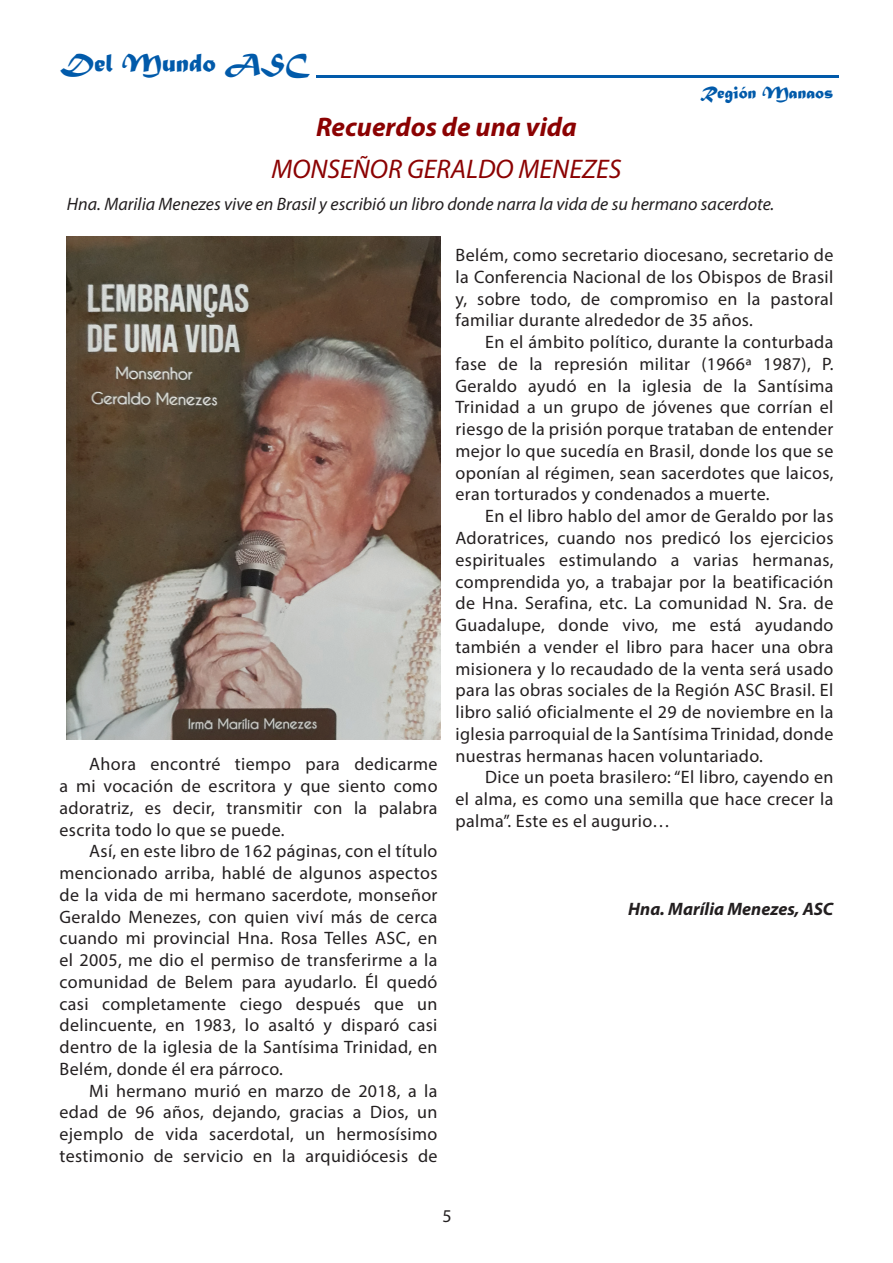
<style>
.page{position:relative;width:893px;height:1263px;background:#fff}
.page>*{position:absolute;margin:0;border:0;box-sizing:border-box;transform-origin:0 0}
.t1{font:italic 27px "Myriad Pro";color:#8b0202}
.t2{font:italic 700 27px "Myriad Pro";color:#8b0202}
.t3{font:27px "Matura MT Script Capitals";color:#015aaa}
.t4{font:18px/21.8px "Myriad Pro";letter-spacing:.02em;color:#231f20;text-align:justify}
.t5{font:italic 18px "Myriad Pro";color:#231f20}
.t6{font:italic 700 18px "Myriad Pro";color:#231f20}
.t7{font:18px "Matura MT Script Capitals";color:#015aaa}
</style>
<div class="page">
<svg style="left:66px;top:75px;width:773px;height:665px"></svg>
<h1 class="t3" style="left:60px;top:46px;width:250px">Del Mundo ASC</h1>
<h1 class="t2" style="left:316px;top:109px;width:262px">Recuerdos de una vida</h1>
<p class="t7" style="left:700px;top:82px;width:135px">Región Manaos</p>
<h1 class="t1" style="left:272px;top:153px;width:351px">MONSEÑOR GERALDO MENEZES</h1>
<p class="t5" style="left:67px;top:193px;width:709px">Hna. Marilia Menezes vive en Brasil y escribió un libro donde narra la vida de su hermano sacerdote.</p>
<p class="t4" style="left:60px;top:753px;width:379px;text-indent:30px">Ahora encontré tiempo para dedicarme a mi vocación de escritora y que siento como adoratriz, es decir, transmitir con la palabra escrita todo lo que se puede.</p>
<p class="t4" style="left:60px;top:840px;width:379px;text-indent:30px">Así, en este libro de 162 páginas, con el título mencionado arriba, hablé de algunos aspectos de la vida de mi hermano sacerdote, monseñor Geraldo Menezes, con quien viví más de cerca cuando mi provincial Hna. Rosa Telles ASC, en el 2005, me dio el permiso de transferirme a la comunidad de Belem para ayudarlo. Él quedó casi completamente ciego después que un delincuente, en 1983, lo asaltó y disparó casi dentro de la iglesia de la Santísima Trinidad, en Belém, donde él era párroco.</p>
<p class="t4" style="left:60px;top:1079px;width:379px;text-indent:30px">Mi hermano murió en marzo de 2018, a la edad de 96 años, dejando, gracias a Dios, un ejemplo de vida sacerdotal, un hermosísimo testimonio de servicio en la arquidiócesis de</p>
<p class="t4" style="left:455px;top:244px;width:379px">Belém, como secretario diocesano, secretario de la Conferencia Nacional de los Obispos de Brasil y, sobre todo, de compromiso en la pastoral familiar durante alrededor de 35 años.</p>
<p class="t4" style="left:455px;top:331px;width:379px;text-indent:30px">En el ámbito político, durante la conturbada fase de la represión militar (1966ª 1987), P.<br>Geraldo ayudó en la iglesia de la Santísima Trinidad a un grupo de jóvenes que corrían el riesgo de la prisión porque trataban de entender mejor lo que sucedía en Brasil, donde los que se oponían al régimen, sean sacerdotes que laicos, eran torturados y condenados a muerte.</p>
<p class="t4" style="left:455px;top:505px;width:379px;text-indent:30px">En el libro hablo del amor de Geraldo por las Adoratrices, cuando nos predicó los ejercicios espirituales estimulando a varias hermanas, comprendida yo, a trabajar por la beatificación de Hna. Serafina, etc. La comunidad N. Sra. de Guadalupe, donde vivo, me está ayudando también a vender el libro para hacer una obra misionera y lo recaudado de la venta será usado para las obras sociales de la Región ASC Brasil. El libro salió oficialmente el 29 de noviembre en la iglesia parroquial de la Santísima Trinidad, donde nuestras hermanas hacen voluntariado.</p>
<p class="t4" style="left:455px;top:766px;width:379px;text-indent:30px">Dice un poeta brasilero: “El libro, cayendo en el alma, es como una semilla que hace crecer la palma”. Este es el augurio…</p>
<p class="t6" style="left:628px;top:897px;width:207px">Hna. Marília Menezes, ASC</p>
<p class="t4" style="left:442px;top:1205px;width:11px">5</p>
</div>
